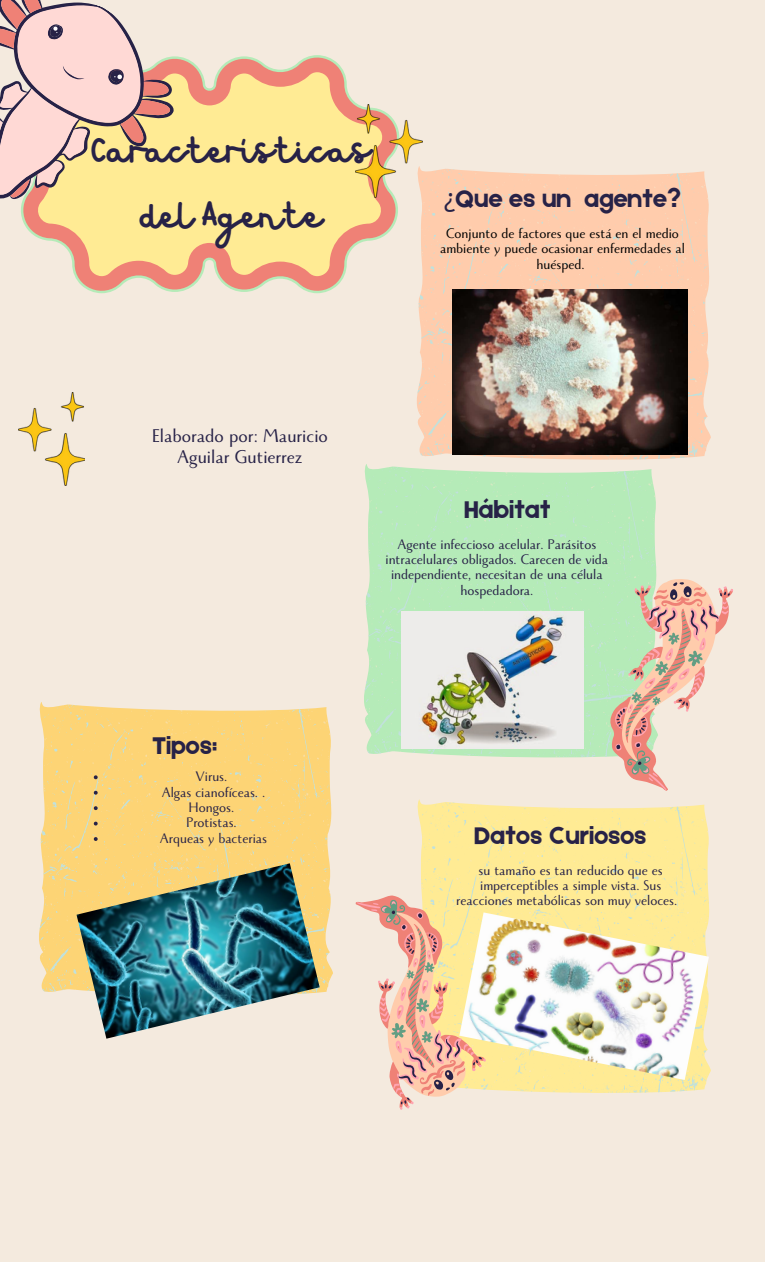
<style>
.page{position:relative;width:765px;height:1262px;background:#f4eade}
.page>*{position:absolute;margin:0;border:0;box-sizing:border-box;transform-origin:0 0}
.t1{font:46.25px/64.8px "Hibernate";color:#272247;text-align:center}
.t2{font:25.75px "Etna";color:#272247}
.t3{font:20.62px/20.2px "Monterchi";color:#272247;text-align:center}
.t4{font:15.38px/15.4px "Monterchi";color:#272247;text-align:center}
.t5{font:15.38px/15.4px "Monterchi";color:#000;text-align:center}
.s1{font-family:"Noto Sans"}
</style>
<div class="page">
<svg style="left:21px;top:55px;width:377px;height:239px"></svg>
<svg style="left:35px;top:72px;width:349px;height:204px;background:#fada95"></svg>
<svg style="left:417px;top:802px;width:292px;height:290px;background:#fcea99"></svg>
<svg style="left:40px;top:705px;width:291px;height:288px;background:#fad57c"></svg>
<svg style="left:365px;top:467px;width:291px;height:290px;background:#b9eabb"></svg>
<svg style="left:417px;top:169px;width:292px;height:290px;background:#f9ccae"></svg>
<img style="left:356px;top:104px;width:66px;height:93px">
<svg style="left:0;top:0;width:177px;height:215px;background:#e8c9b0"></svg>
<svg style="left:356px;top:895px;width:130px;height:215px"></svg>
<img style="left:19px;top:393px;width:66px;height:92px">
<img style="left:453px;top:290px;width:235px;height:164px">
<img style="left:459px;top:912px;width:250px;height:168px">
<img style="left:77px;top:863px;width:243px;height:176px">
<img style="left:402px;top:612px;width:150px;height:137px">
<svg style="left:552px;top:547px;width:2px;height:211px"></svg>
<svg style="left:554px;top:546px;width:114px;height:245px"></svg>
<svg style="left:576px;top:771px;width:92px;height:10px"></svg>
<svg style="left:562px;top:553px;width:171px;height:218px"></svg>
<svg style="left:94px;top:775px;width:4px;height:4px"></svg>
<svg style="left:94px;top:791px;width:4px;height:4px"></svg>
<svg style="left:94px;top:806px;width:4px;height:4px"></svg>
<svg style="left:94px;top:822px;width:4px;height:3px"></svg>
<svg style="left:94px;top:837px;width:4px;height:4px"></svg>
<h1 class="t1" style="left:91px;top:124px;width:280px">Características del Agente</h1>
<h2 class="t2" style="left:444px;top:180px;width:238px"><span class="s1">¿</span>Que es un agente?</h2>
<p class="t5" style="left:440px;top:228px;width:246px">Conjunto de factores que está en el medio ambiente y puede ocasionar enfermedades al huésped.</p>
<h3 class="t3" style="left:152px;top:429px;width:177px">Elaborado por: Mauricio<br>Aguilar Gutierrez</h3>
<h2 class="t2" style="left:152px;top:727px;width:67px">Tipos:</h2>
<p class="t4" style="left:160px;top:771px;width:109px">Virus.<br>Algas cianofíceas. .<br>Hongos.<br>Protistas.<br>Arqueas y bacterias</p>
<h2 class="t2" style="left:464px;top:491px;width:88px">Hábitat</h2>
<p class="t4" style="left:386px;top:538px;width:224px">Agente infeccioso acelular. Parásitos intracelulares obligados. Carecen de vida independiente, necesitan de una célula hospedadora.</p>
<h2 class="t2" style="left:474px;top:817px;width:174px">Datos Curiosos</h2>
<p class="t4" style="left:456px;top:864px;width:222px">su tamaño es tan reducido que es imperceptibles a simple vista. Sus reacciones metabólicas son muy veloces.</p>
</div>
